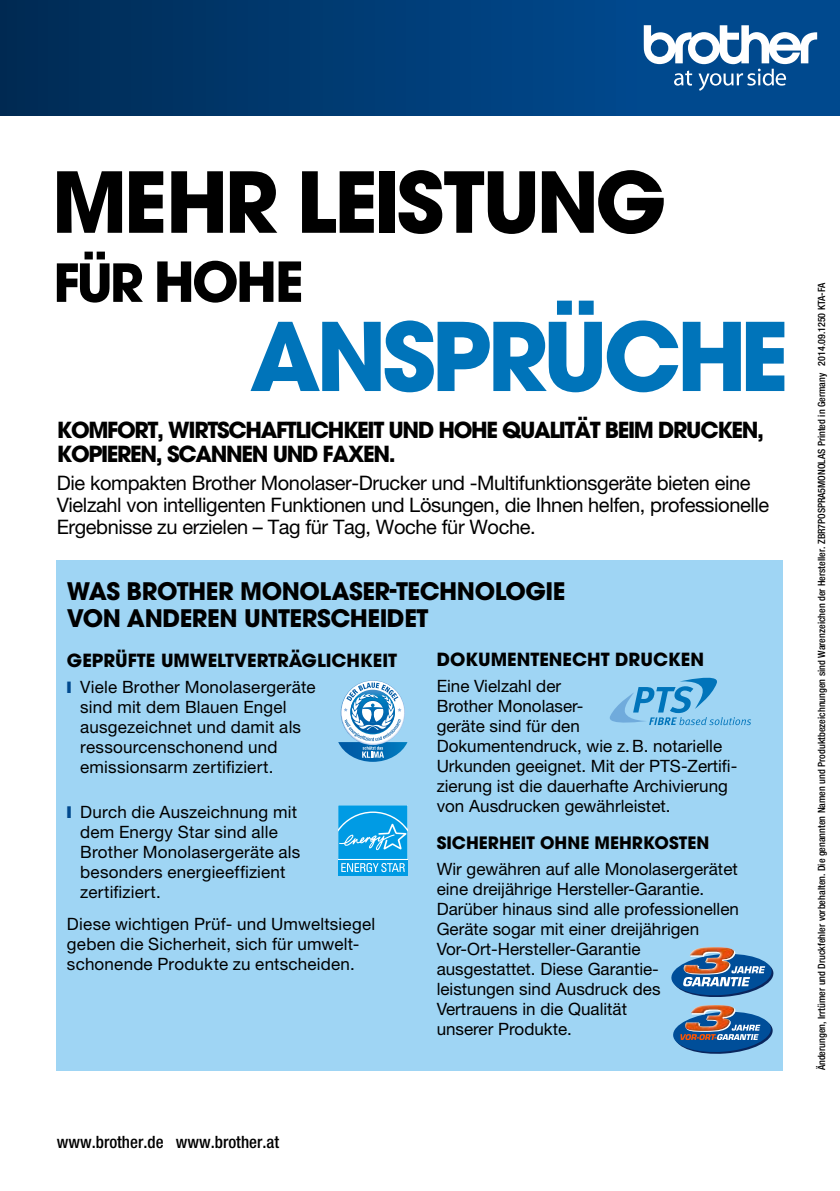
<style>
.page{position:relative;width:840px;height:1191px;background:#fff}
.page>*{position:absolute;margin:0;border:0;box-sizing:border-box;transform-origin:0 0}
.t1{font:700 93.6px "ITC Avant Garde Std";letter-spacing:-.05em;color:#0074ba}
.t2{font:700 83px "ITC Avant Garde Std";letter-spacing:-.05em;color:#000}
.t3{font:700 54.6px "ITC Avant Garde Std";color:#000}
.t4{font:700 24px/27px "ITC Avant Garde Std";letter-spacing:-.02em;color:#000}
.t5{font:700 22px/24px "ITC Avant Garde Std";letter-spacing:-.06em;color:#000}
.t6{font:20px/22px "Helvetica Neue LT";letter-spacing:-.02em;color:#000}
.t7{font:700 18px "ITC Avant Garde Std";color:#000}
.t8{font:17px/20px "Helvetica Neue LT";color:#000}
.t9{font:500 condensed 17px "Helvetica Neue LT";color:#000}
.t10{font:700 17px "ITC Avant Garde Std";color:#000}
.t11{font:500 condensed 10px "Helvetica Neue LT";color:#000}
.s1{font-size:52px}
</style>
<div class="page">
<div style="left:57px;top:560px;width:725px;height:510px;background:#9fd5f4"></div>
<svg style="left:338px;top:680px;width:69px;height:82px"></svg>
<div style="left:338px;top:860px;width:69px;height:16px;background:#009be4"></div>
<svg style="left:338px;top:805px;width:69px;height:67px;background:#29abe8"></svg>
<svg style="left:609px;top:677px;width:141px;height:48px"></svg>
<img style="left:673px;top:1005px;width:99px;height:48px">
<svg style="left:671px;top:948px;width:102px;height:48px"></svg>
<img style="left:689px;top:947px;width:30px;height:16px">
<div style="left:643px;top:0;width:196px;height:116px;background:#00498e"></div>
<div style="left:0;top:0;width:643px;height:116px;background:linear-gradient(to right,#002a53,#00498e)"></div>
<svg style="left:643px;top:25px;width:173px;height:66px"></svg>
<h2 class="t2" style="left:51px;top:156px;width:616px">MEHR LEISTUNG</h2>
<h3 class="t3" style="left:53px;top:251px;width:252px"><span class="s1">FÜR</span> HOHE</h3>
<h1 class="t1" style="left:249px;top:304px;width:540px">ANSPRÜCHE</h1>
<p class="t5" style="left:57px;top:418px;width:708px">KOMFORT, WIRTSCHAFTLICHKEIT UND HOHE QUALITÄT BEIM DRUCKEN,<br>KOPIEREN, SCANNEN UND FAXEN.</p>
<p class="t6" style="left:57px;top:473px;width:713px">Die kompakten Brother Monolaser-Drucker und -Multifunktionsgeräte bieten eine<br>Vielzahl von intelligenten Funktionen und Lösungen, die Ihnen helfen, professionelle<br>Ergebnisse zu erzielen – Tag für Tag, Woche für Woche.</p>
<h3 class="t4" style="left:67px;top:578px;width:500px">WAS BROTHER MONOLASER-TECHNOLOGIE<br>VON ANDEREN UNTERSCHEIDET</h3>
<p class="t7" style="left:67px;top:650px;width:331px">GEPRÜFTE UMWELTVERTRÄGLICHKEIT</p>
<p class="t8" style="left:80px;top:678px;width:237px">Viele Brother Monolasergeräte sind mit dem Blauen Engel ausgezeichnet und damit als ressourcenschonend und emissionsarm zertifiziert.</p>
<p class="t8" style="left:80px;top:804px;width:221px">Durch die Auszeichnung mit dem Energy Star sind alle<br>Brother Monolasergeräte als besonders energieeffizient zertifiziert.</p>
<p class="t8" style="left:67px;top:915px;width:309px">Diese wichtigen Prüf- und Umweltsiegel geben die Sicherheit, sich für umwelt&shy;schonende Produkte zu entscheiden.</p>
<p class="t7" style="left:436px;top:649px;width:269px">DOKUMENTENECHT DRUCKEN</p>
<p class="t8" style="left:436px;top:678px;width:302px">Eine Vielzahl der<br>Brother Monolaser-<br>geräte sind für den<br>Dokumentendruck, wie z. B. notarielle<br>Urkunden geeignet. Mit der PTS-Zertifi&shy;zierung ist die dauerhafte Archivierung von Ausdrucken gewährleistet.</p>
<p class="t10" style="left:436px;top:833px;width:274px">SICHERHEIT OHNE MEHRKOSTEN</p>
<p class="t8" style="left:436px;top:860px;width:303px">Wir gewähren auf alle Monolasergerätet eine dreijährige Hersteller-Garantie.<br>Darüber hinaus sind alle professionellen Geräte sogar mit einer dreijährigen Vor-Ort-Hersteller-Garantie ausgestattet. Diese Garantie&shy;leistungen sind Ausdruck des Vertrauens in die Qualität<br>unserer Produkte.</p>
<p class="t9" style="left:57px;top:1135px;width:224px">www.brother.de www.brother.at</p>
<p class="t11" style="left:817px;top:1070px;width:789px;rotate:-90deg">Änderungen, Irrtümer und Druckfehler vorbehalten. Die genannten Namen und Produktbezeichnungen sind Warenzeichen der Hersteller. ZBR7POSPRA5MONOLAS Printed in Germany 2014.09.1250 KTA-FA</p>
</div>
